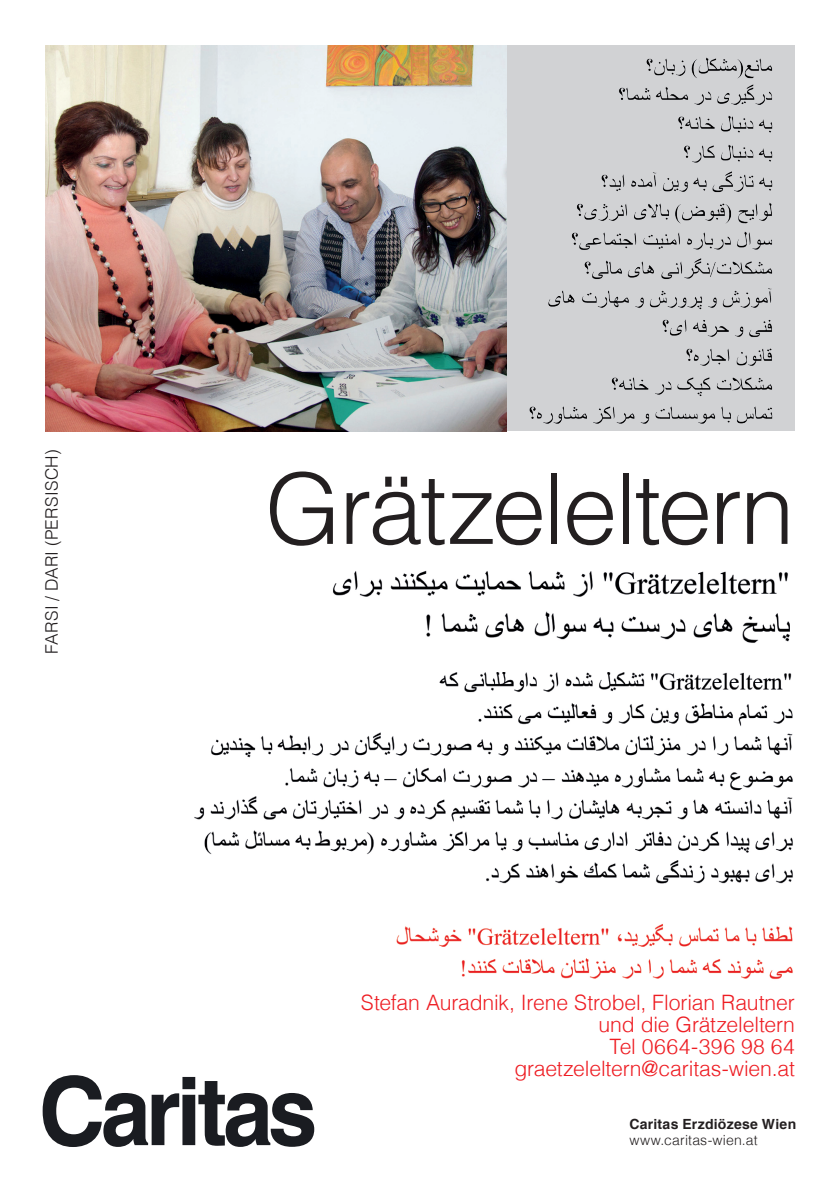
<style>
.page{position:relative;width:840px;height:1191px;background:#fff}
.page>*{position:absolute;margin:0;border:0;box-sizing:border-box;transform-origin:0 0}
.t1{font:300 98px "Helvetica LT Com";letter-spacing:-.025em;color:#231f20}
.t2{font:300 21.2px/22px "Helvetica LT Com";letter-spacing:-.005em;color:#ee1d23;text-align:right}
.t3{font:300 17.2px "Helvetica LT Com";letter-spacing:.015em;color:#231f20}
.t4{font:700 14px "Helvetica LT Com";letter-spacing:.02em;color:#231f20}
.t5{font:300 14px "Helvetica LT Com";letter-spacing:.01em;color:#231f20}
</style>
<div class="page">
<svg style="left:43px;top:1075px;width:271px;height:72px"></svg>
<div style="left:465px;top:45px;width:329px;height:386px;background:#d1d2d4"></div>
<img style="left:45px;top:45px;width:461px;height:386px">
<img style="left:529px;top:57px;width:244px;height:367px">
<img style="left:333px;top:570px;width:457px;height:73px">
<img style="left:194px;top:672px;width:599px;height:308px">
<p class="t3" style="left:41px;top:654px;width:206px;rotate:-90deg">FARSI / DARI (PERSISCH)</p>
<h1 class="t1" style="left:264px;top:448px;width:531px">Grätzeleltern</h1>
<p class="t2" style="left:360px;top:991px;width:435px">Stefan Auradnik, Irene Strobel, Florian Rautner und die Grätzeleltern<br>Tel 0664-396 98 64 graetzeleltern@caritas-wien.at</p>
<p class="t4" style="left:629px;top:1115px;width:168px">Caritas Erzdiözese Wien</p>
<p class="t5" style="left:629px;top:1131px;width:130px">www.caritas-wien.at</p>
</div>
